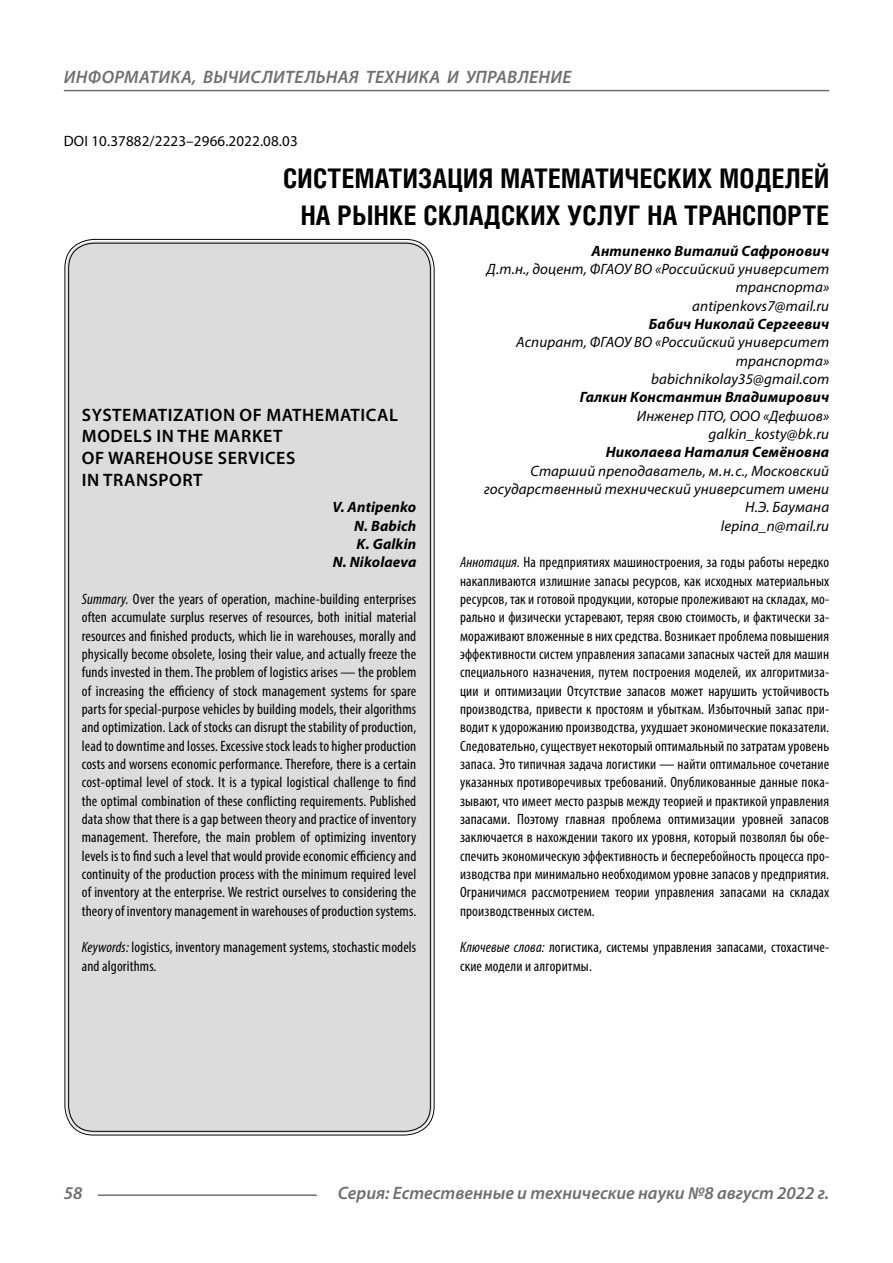
<style>
.page{position:relative;width:893px;height:1263px;background:#fff}
.page>*{position:absolute;margin:0;border:0;box-sizing:border-box;transform-origin:0 0}
.Header{font:700 27px/37.5px "Helios Cond C";letter-spacing:.01em;color:#000;text-align:right}
.t1{font:italic 600 18px "Myriad Pro";color:#6e6e6e}
.Header-eng{font:600 18px/21.6px "Myriad Pro";letter-spacing:.03em;color:#000}
.Annotation-rus{font:condensed 15px/18.3px "Myriad Pro";letter-spacing:.01em;color:#000;text-align:justify}
.Annotation-eng{font:condensed 15px/18.3px "Myriad Pro";letter-spacing:.01em;color:#000;text-align:justify}
.Author-doc{font:italic 15px/18.3px "Myriad Pro";letter-spacing:.01em;color:#000;text-align:right}
.Author{font:italic 700 15px "Myriad Pro";letter-spacing:.01em;color:#000}
.Author-email{font:italic 15px "Myriad Pro";letter-spacing:.01em;color:#000}
.Author-eng{font:italic 700 15px "Myriad Pro";letter-spacing:.01em;color:#000}
.DOI{font:15px "Myriad Pro";letter-spacing:.01em;color:#000}
.s1{font-style:italic}
</style>
<div class="page">
<div style="left:67px;top:241px;width:365px;height:892px;background:#dcdcdc;border-radius:27px"></div>
<hr style="left:98px;top:1194px;width:219px;height:2px;background:#6e6e6e">
<hr style="left:64px;top:90px;width:765px;height:1px;background:#6e6e6e">
<p class="t1" style="left:64px;top:66px;width:25px">Информатика</p>
<p class="t1" style="left:192px;top:66px;width:48px">, вычислител</p>
<p class="t1" style="left:316px;top:66px;width:23px">ьная</p>
<p class="t1" style="left:366px;top:66px;width:12px">техника</p>
<p class="t1" style="left:447px;top:66px;width:41px">и управление</p>
<p class="DOI" style="left:64px;top:132px;width:235px">DOI 10.37882/2223–2966.2022.08.03</p>
<p class="Header" style="left:283px;top:159px;width:548px">СИСТЕМАТИЗАЦИЯ МАТЕМАТИЧЕСКИХ МОДЕЛЕЙ<br>НА РЫНКЕ СКЛАДСКИХ УСЛУГ НА ТРАНСПОРТЕ</p>
<p class="Author" style="left:592px;top:241px;width:239px">Антипенко Виталий Сафронович</p>
<p class="Author-doc" style="left:487px;top:260px;width:344px">Д.т.н., доцент, ФГАОУ ВО «Российский университет транспорта»</p>
<p class="Author-email" style="left:692px;top:296px;width:138px">antipenkovs7@mail.ru</p>
<p class="Author" style="left:649px;top:314px;width:182px">Бабич Николай Сергеевич</p>
<p class="Author-doc" style="left:516px;top:333px;width:315px">Аспирант, ФГАОУ ВО «Российский университет транспорта»</p>
<p class="Author-email" style="left:651px;top:370px;width:180px">babichnikolay35@gmail.com</p>
<p class="Author" style="left:580px;top:388px;width:251px">Галкин Константин Владимирович</p>
<p class="Author-doc" style="left:637px;top:406px;width:194px">Инженер ПТО, ООО «Дефшов»</p>
<p class="Author-email" style="left:709px;top:425px;width:122px">galkin_kosty@bk.ru</p>
<p class="Author" style="left:606px;top:443px;width:225px">Николаева Наталия Семёновна</p>
<p class="Author-doc" style="left:484px;top:461px;width:346px">Старший преподаватель, м.н.с., Московский государственный технический университет имени<br>Н.Э. Баумана</p>
<p class="Author-email" style="left:721px;top:516px;width:110px">lepina_n@mail.ru</p>
<p class="Annotation-rus" style="left:460px;top:553px;width:371px"><span class="s1">Аннотация.</span> На предприятиях машиностроения, за годы работы нередко накапливаются излишние запасы ресурсов, как исходных материальных ресурсов, так и готовой продукции, которые пролеживают на складах, мо&shy;рально и физически устаревают, теряя свою стоимость, и фактически за&shy;мораживают вложенные в них средства. Возникает проблема повышения эффективности систем управления запасами запасных частей для машин специального назначения, путем построения моделей, их алгоритмиза&shy;ции и оптимизации Отсутствие запасов может нарушить устойчивость производства, привести к простоям и убыткам. Избыточный запас при&shy;водит к удорожанию производства, ухудшает экономические показатели.<br>Следовательно, существует некоторый оптимальный по затратам уровень запаса. Это типичная задача логистики — найти оптимальное сочетание указанных противоречивых требований. Опубликованные данные пока&shy;зывают, что имеет место разрыв между теорией и практикой управления запасами. Поэтому главная проблема оптимизации уровней запасов заключается в нахождении такого их уровня, который позволял бы обе&shy;спечить экономическую эффективность и бесперебойность процесса про&shy;изводства при минимально необходимом уровне запасов у предприятия.<br>Ограничимся рассмотрением теории управления запасами на складах производственных систем.</p>
<p class="Annotation-rus" style="left:460px;top:938px;width:371px"><span class="s1">Ключевые слова:</span> логистика, системы управления запасами, стохастиче&shy;ские модели и алгоритмы.</p>
<p class="Header-eng" style="left:82px;top:403px;width:317px">SYSTEMATIZATION OF MATHEMATICAL<br>MODELS IN THE MARKET<br>OF WAREHOUSE SERVICES<br>IN TRANSPORT</p>
<p class="Author-eng" style="left:332px;top:498px;width:85px">V. Antipenko</p>
<p class="Author-eng" style="left:354px;top:516px;width:64px">N. Babich</p>
<p class="Author-eng" style="left:357px;top:534px;width:61px">K. Galkin</p>
<p class="Author-eng" style="left:333px;top:552px;width:85px">N. Nikolaeva</p>
<p class="Annotation-eng" style="left:82px;top:590px;width:336px"><span class="s1">Summary.</span> Over the years of operation, machine-building enterprises often accumulate surplus reserves of resources, both initial material resources and finished products, which lie in warehouses, morally and physically become obsolete, losing their value, and actually freeze the funds invested in them. The problem of logistics arises — the problem of increasing the efficiency of stock management systems for spare parts for special-purpose vehicles by building models, their algorithms and optimization. Lack of stocks can disrupt the stability of production, lead to downtime and losses. Excessive stock leads to higher production costs and worsens economic performance. Therefore, there is a certain cost-optimal level of stock. It is a typical logistical challenge to find the optimal combination of these conflicting requirements. Published data show that there is a gap between theory and practice of inventory management. Therefore, the main problem of optimizing inventory levels is to find such a level that would provide economic efficiency and continuity of the production process with the minimum required level of inventory at the enterprise. We restrict ourselves to considering the theory of inventory management in warehouses of production systems.</p>
<p class="Annotation-eng" style="left:82px;top:938px;width:336px"><span class="s1">Keywords:</span> logistics, inventory management systems, stochastic models and algorithms.</p>
<p class="t1" style="left:64px;top:1182px;width:20px">58</p>
<p class="t1" style="left:338px;top:1182px;width:493px">Серия: Естественные и технические науки №8 август 2022 г.</p>
</div>
